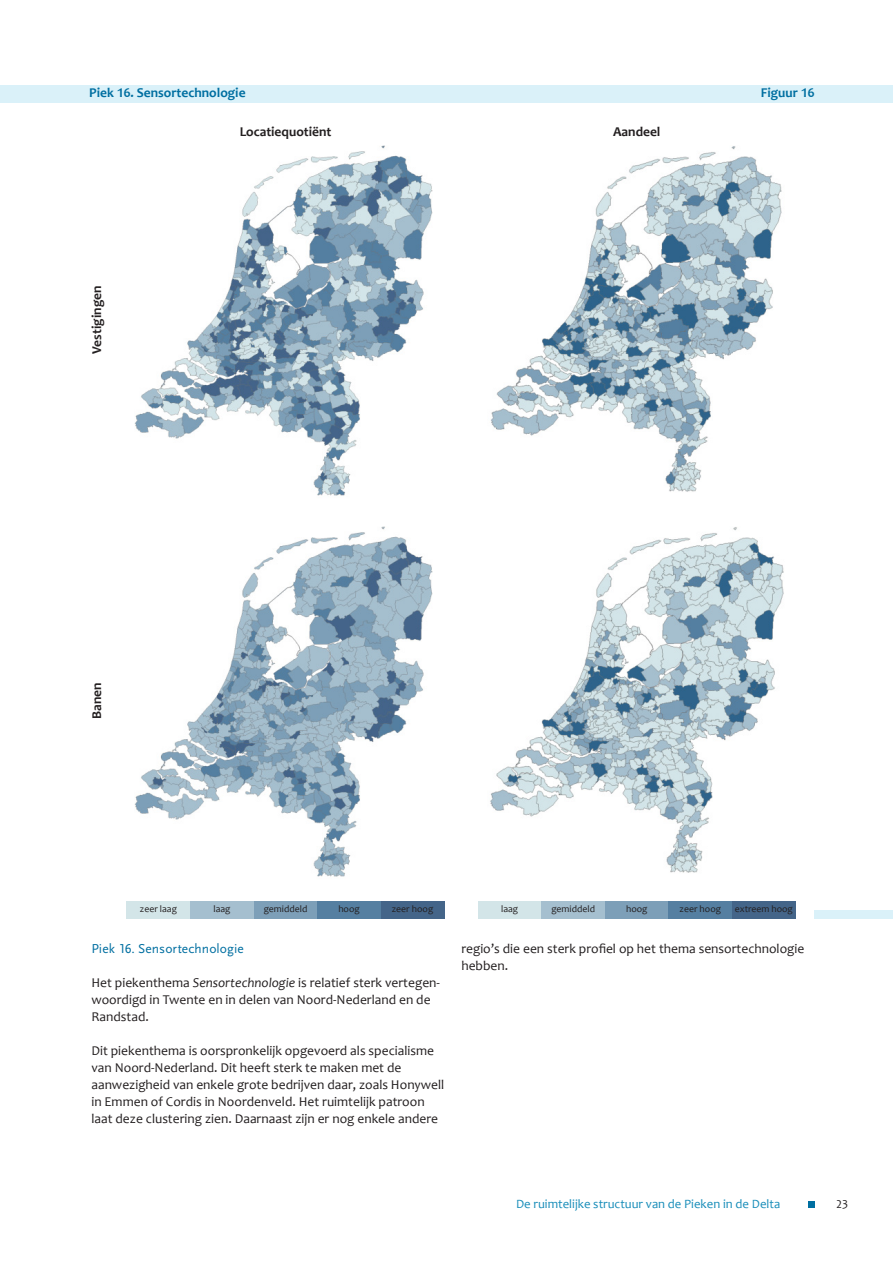
<style>
.page{position:relative;width:893px;height:1263px;background:#fff}
.page>*{position:absolute;margin:0;border:0;box-sizing:border-box;transform-origin:0 0}
.t1{font:13.5px/17px "Candara";color:#231f20}
.t2{font:700 13.5px "Candara";color:#231f20}
.t3{font:700 13.5px "Candara";color:#006fa1}
.t4{font:13.5px "Scala Sans Pro";letter-spacing:.005em;color:#006fa1}
.t5{font:12.75px "Candara";color:#188db9}
.t6{font:12px "Candara";color:#231f20}
.t7{font:9.75px "Candara";color:#231f20}
.s1{font-style:italic}
</style>
<div class="page">
<div style="left:808px;top:1201px;width:6px;height:7px;background:#006fa1"></div>
<div style="left:0;top:85px;width:893px;height:17px;background:#daf1f9"></div>
<img style="left:134px;top:145px;width:299px;height:351px">
<img style="left:491px;top:146px;width:291px;height:346px">
<img style="left:134px;top:526px;width:299px;height:351px">
<img style="left:490px;top:527px;width:294px;height:346px">
<div style="left:814px;top:910px;width:79px;height:8px;background:#daf1f9"></div>
<div style="left:127px;top:901px;width:63px;height:17px;background:#d3e5e8"></div>
<div style="left:190px;top:901px;width:64px;height:17px;background:#a5bfcf"></div>
<div style="left:254px;top:901px;width:63px;height:17px;background:#7d9fb8"></div>
<div style="left:317px;top:901px;width:64px;height:17px;background:#557fa1"></div>
<div style="left:381px;top:901px;width:63px;height:17px;background:#446589"></div>
<div style="left:478px;top:901px;width:63px;height:17px;background:#d3e5e8"></div>
<div style="left:541px;top:901px;width:64px;height:17px;background:#a5bfcf"></div>
<div style="left:605px;top:901px;width:63px;height:17px;background:#7d9fb8"></div>
<div style="left:668px;top:901px;width:64px;height:17px;background:#557fa1"></div>
<div style="left:732px;top:901px;width:64px;height:17px;background:#446589"></div>
<p class="t3" style="left:89px;top:84px;width:158px">Piek 16. Sensortechnologie</p>
<p class="t3" style="left:761px;top:84px;width:55px">Figuur 16</p>
<p class="t2" style="left:88px;top:354px;width:70px;rotate:-90deg">Vestigingen</p>
<p class="t2" style="left:240px;top:123px;width:93px">Locatiequotiënt</p>
<p class="t2" style="left:613px;top:123px;width:49px">Aandeel</p>
<p class="t2" style="left:88px;top:719px;width:38px;rotate:-90deg">Banen</p>
<p class="t7" style="left:140px;top:903px;width:39px">zeer laag</p>
<p class="t7" style="left:213px;top:903px;width:19px">laag</p>
<p class="t7" style="left:264px;top:903px;width:45px">gemiddeld</p>
<p class="t7" style="left:338px;top:903px;width:23px">hoog</p>
<p class="t7" style="left:392px;top:903px;width:43px">zeer hoog</p>
<p class="t7" style="left:501px;top:903px;width:19px">laag</p>
<p class="t7" style="left:551px;top:903px;width:45px">gemiddeld</p>
<p class="t7" style="left:626px;top:903px;width:23px">hoog</p>
<p class="t7" style="left:680px;top:903px;width:43px">zeer hoog</p>
<p class="t7" style="left:735px;top:903px;width:59px">extreem hoog</p>
<p class="t4" style="left:91px;top:940px;width:154px">Piek 16. Sensortechnologie</p>
<p class="t1" style="left:91px;top:973px;width:350px">Het piekenthema <span class="s1">Sensortechnologie</span> is relatief sterk vertegen&shy;woordigd in Twente en in delen van Noord-Nederland en de<br>Randstad.</p>
<p class="t1" style="left:91px;top:1042px;width:354px">Dit piekenthema is oorspronkelijk opgevoerd als specialisme van Noord-Nederland. Dit heeft sterk te maken met de aanwezigheid van enkele grote bedrijven daar, zoals Honywell in Emmen of Cordis in Noordenveld. Het ruimtelijk patroon laat deze clustering zien. Daarnaast zijn er nog enkele andere</p>
<p class="t1" style="left:461px;top:939px;width:345px">regio’s die een sterk profiel op het thema sensortechnologie hebben.</p>
<p class="t5" style="left:516px;top:1195px;width:266px">De ruimtelijke structuur van de Pieken in de Delta</p>
<p class="t6" style="left:836px;top:1196px;width:14px">23</p>
</div>
